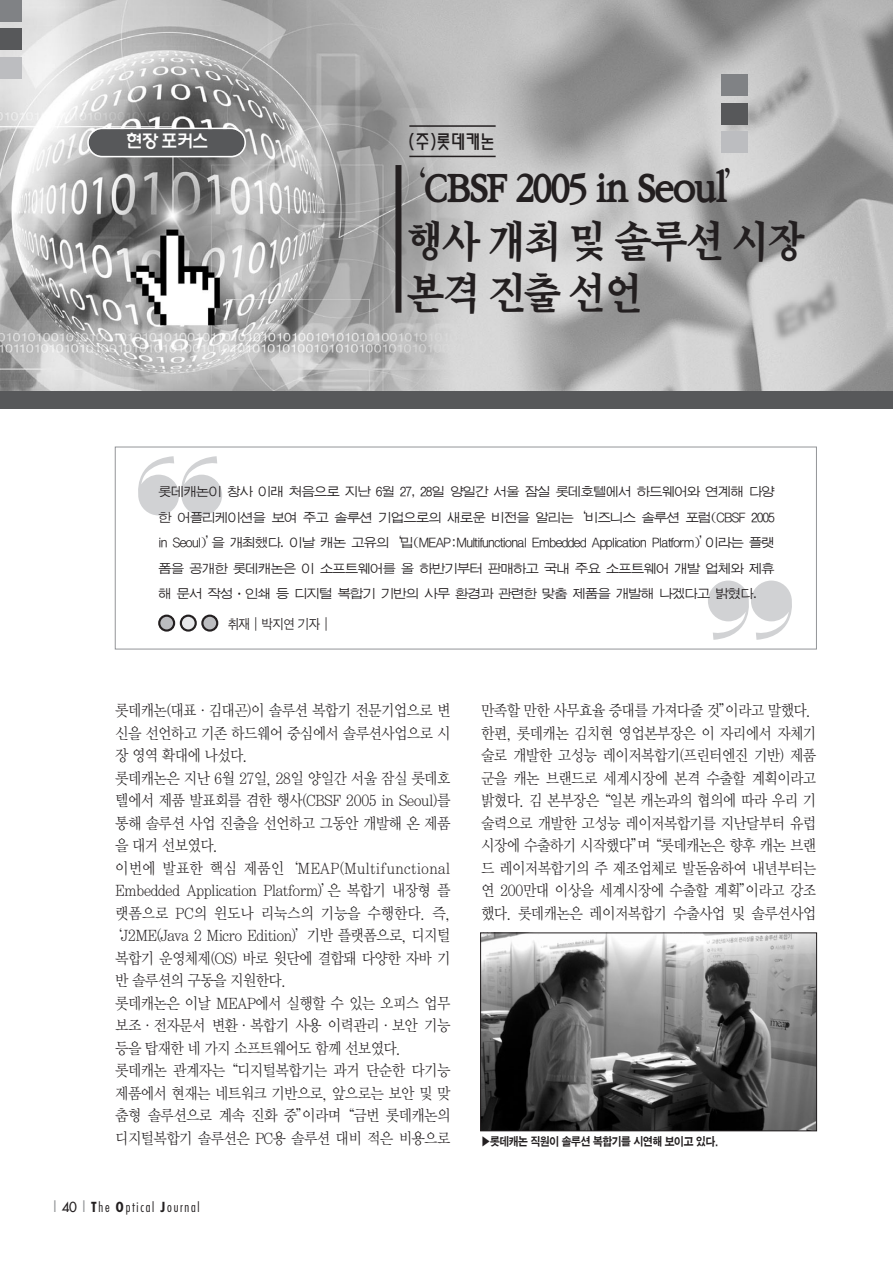
<style>
.page{position:relative;width:893px;height:1262px;background:#fff}
.page>*{position:absolute;margin:0;border:0;box-sizing:border-box;transform-origin:0 0}
.t1{font:46.5px/52.5px "San Sw B";letter-spacing:-.05em;color:#231f20;scale:.9 1}
.t2{font:18px "Yhead L";color:#231f20;scale:.9 1}
.t3{font:500 18px "HY Wul Nun";color:#fff;scale:.95 1}
.t4{font:15.75px/22.5px "Y Mj O12";letter-spacing:-.095em;color:#231f20;scale:.9 1}
.t5{font:15.75px "Y Mj O12";letter-spacing:-.05em;color:#231f20;scale:.9 1}
.t6{font:15.75px "Y Mj O12";letter-spacing:-.065em;color:#231f20;scale:.9 1}
.t7{font:15px/25.5px "JC Nmg J";letter-spacing:-.09em;color:#231f20;text-align:justify;scale:.92 1}
.t8{font:300 condensed 13.5px "Futura";letter-spacing:.125em;color:#231f20}
.t9{font:13.5px "SM Ago J";letter-spacing:-.105em;color:#231f20;scale:.9 1}
.t10{font:12px "SM Ago K";letter-spacing:-.1em;color:#231f20;scale:.9 1}
.s1{font-family:"SM Ago T"}
.s2{font-weight:400;font-stretch:normal;color:#939598}
.s3{font-weight:400;font-stretch:normal}
.s4{font-weight:700}
</style>
<div class="page">
<img style="left:0;top:0;width:892px;height:391px">
<div style="left:0;top:391px;width:892px;height:17px;background:#57585a"></div>
<div style="left:0;top:57px;width:22px;height:22px;background:#bcbdc0"></div>
<div style="left:0;top:29px;width:22px;height:21px;background:#57585a"></div>
<div style="left:0;top:0;width:22px;height:21px;background:#808285"></div>
<div style="left:89px;top:129px;width:155px;height:27px;background:#57585a;border-radius:13px"></div>
<div style="left:87px;top:128px;width:159px;height:29px;border:2px solid #fff;border-radius:14px"></div>
<div style="left:115px;top:446px;width:701px;height:203px;border:1px solid #939598"></div>
<svg style="left:138px;top:456px;width:84px;height:59px"></svg>
<svg style="left:708px;top:580px;width:84px;height:60px"></svg>
<svg style="left:159px;top:615px;width:15px;height:15px"></svg>
<div style="left:158px;top:614px;width:17px;height:17px;border:2px solid #231f20;border-radius:50%"></div>
<svg style="left:181px;top:615px;width:15px;height:15px"></svg>
<div style="left:180px;top:614px;width:17px;height:17px;border:2px solid #231f20;border-radius:50%"></div>
<svg style="left:202px;top:615px;width:15px;height:15px"></svg>
<div style="left:201px;top:614px;width:17px;height:17px;border:2px solid #231f20;border-radius:50%"></div>
<div style="left:395px;top:165px;width:6px;height:148px;background:#231f20"></div>
<hr style="left:409px;top:156px;width:86px;height:1px;background:#231f20">
<hr style="left:409px;top:125px;width:86px;height:2px;background:#231f20">
<div style="left:721px;top:132px;width:26px;height:21px;background:#bcbdc0"></div>
<div style="left:721px;top:103px;width:26px;height:21px;background:#57585a"></div>
<div style="left:721px;top:74px;width:26px;height:22px;background:#808285"></div>
<img style="left:482px;top:934px;width:332px;height:195px">
<div style="left:480px;top:932px;width:336px;height:199px;border:1px solid #231f20"></div>
<p class="t3" style="left:126px;top:134px;width:89px">현장 포커스</p>
<p class="t2" style="left:408px;top:133px;width:99px">(주)롯데캐논</p>
<h1 class="t1" style="left:407px;top:165px;width:443px;text-indent:-19px">‘CBSF 2005 in Seoul’ 행사 개최 및 솔루션 시장 본격 진출 선언</h1>
<p class="t7" style="left:158px;top:480px;width:672px">롯데캐논이 창사 이래 처음으로 지난 6월 27, 28일 양일간 서울 잠실 롯데호텔에서 하드웨어와 연계해 다양 한 어플리케이션을 보여 주고 솔루션 기업으로의 새로운 비전을 알리는‘비즈니스 솔루션 포럼(CBSF 2005 in Seoul)’을 개최했다. 이날 캐논 고유의‘밉(MEAP:Multifunctional Embedded Application Platform)’이라는 플랫 폼을 공개한 롯데캐논은 이 소프트웨어를 올 하반기부터 판매하고 국내 주요 소프트웨어 개발 업체와 제휴 해 문서 작성·인쇄 등 디지털 복합기 기반의 사무 환경과 관련한 맞춤 제품을 개발해 나겠다고 밝혔다.</p>
<p class="t9" style="left:227px;top:618px;width:115px">취재 <span class="s1">|</span> 박지연 기자 <span class="s1">|</span></p>
<p class="t4" style="left:115px;top:700px;width:375px">롯데캐논(대표·김대곤)이 솔루션 복합기 전문기업으로 변</p>
<p class="t4" style="left:115px;top:722px;width:375px">신을 선언하고 기존 하드웨어 중심에서 솔루션사업으로 시</p>
<p class="t4" style="left:115px;top:745px;width:150px">장 영역 확대에 나섰다.</p>
<p class="t4" style="left:115px;top:767px;width:375px">롯데캐논은 지난 6월 27일, 28일 양일간 서울 잠실 롯데호</p>
<p class="t4" style="left:115px;top:790px;width:375px">텔에서 제품 발표회를 겸한 행사(CBSF 2005 in Seoul)를</p>
<p class="t4" style="left:115px;top:812px;width:375px">통해 솔루션 사업 진출을 선언하고 그동안 개발해 온 제품</p>
<p class="t4" style="left:115px;top:835px;width:117px">을 대거 선보였다.</p>
<p class="t5" style="left:115px;top:861px;width:375px">이번에 발표한 핵심 제품인‘MEAP(Multifunctional</p>
<p class="t4" style="left:115px;top:880px;width:375px">Embedded Application Platform)’은 복합기 내장형 플</p>
<p class="t6" style="left:115px;top:906px;width:375px">랫폼으로 PC의 윈도나 리눅스의 기능을 수행한다. 즉,</p>
<p class="t4" style="left:108px;top:925px;width:383px">‘J2ME(Java 2 Micro Edition)’기반 플랫폼으로, 디지털</p>
<p class="t4" style="left:115px;top:948px;width:375px">복합기 운영체제(OS) 바로 윗단에 결합돼 다양한 자바 기</p>
<p class="t4" style="left:115px;top:970px;width:192px">반 솔루션의 구동을 지원한다.</p>
<p class="t4" style="left:115px;top:993px;width:375px">롯데캐논은 이날 MEAP에서 실행할 수 있는 오피스 업무</p>
<p class="t4" style="left:115px;top:1015px;width:375px">보조·전자문서 변환·복합기 사용 이력관리·보안 기능</p>
<p class="t4" style="left:115px;top:1038px;width:320px">등을 탑재한 네 가지 소프트웨어도 함께 선보였다.</p>
<p class="t4" style="left:115px;top:1060px;width:375px">롯데캐논 관계자는“디지털복합기는 과거 단순한 다기능</p>
<p class="t4" style="left:115px;top:1083px;width:375px">제품에서 현재는 네트워크 기반으로, 앞으로는 보안 및 맞</p>
<p class="t4" style="left:115px;top:1105px;width:375px">춤형 솔루션으로 계속 진화 중”이라며“금번 롯데캐논의</p>
<p class="t4" style="left:115px;top:1128px;width:375px">디지털복합기 솔루션은 PC용 솔루션 대비 적은 비용으로</p>
<p class="t8" style="left:51px;top:1200px;width:150px"><span class="s2">|</span> <span class="s3">40</span><span class="s2">|</span> <span class="s4">T</span>he <span class="s4">O</span>ptical <span class="s4">J</span>ournal</p>
<p class="t4" style="left:480px;top:700px;width:375px">만족할 만한 사무효율 증대를 가져다줄 것”이라고 말했다. 한편, 롯데캐논 김치현 영업본부장은 이 자리에서 자체기 술로 개발한 고성능 레이저복합기(프린터엔진 기반) 제품 군을 캐논 브랜드로 세계시장에 본격 수출할 계획이라고 밝혔다. 김 본부장은“일본 캐논과의 협의에 따라 우리 기 술력으로 개발한 고성능 레이저복합기를 지난달부터 유럽 시장에 수출하기 시작했다”며“롯데캐논은 향후 캐논 브랜 드 레이저복합기의 주 제조업체로 발돋움하여 내년부터는 연 200만대 이상을 세계시장에 수출할 계획”이라고 강조 했다. 롯데캐논은 레이저복합기 수출사업 및 솔루션사업</p>
<p class="t10" style="left:480px;top:1136px;width:266px">▶롯데캐논 직원이 솔루션 복합기를 시연해 보이고 있다.</p>
</div>
